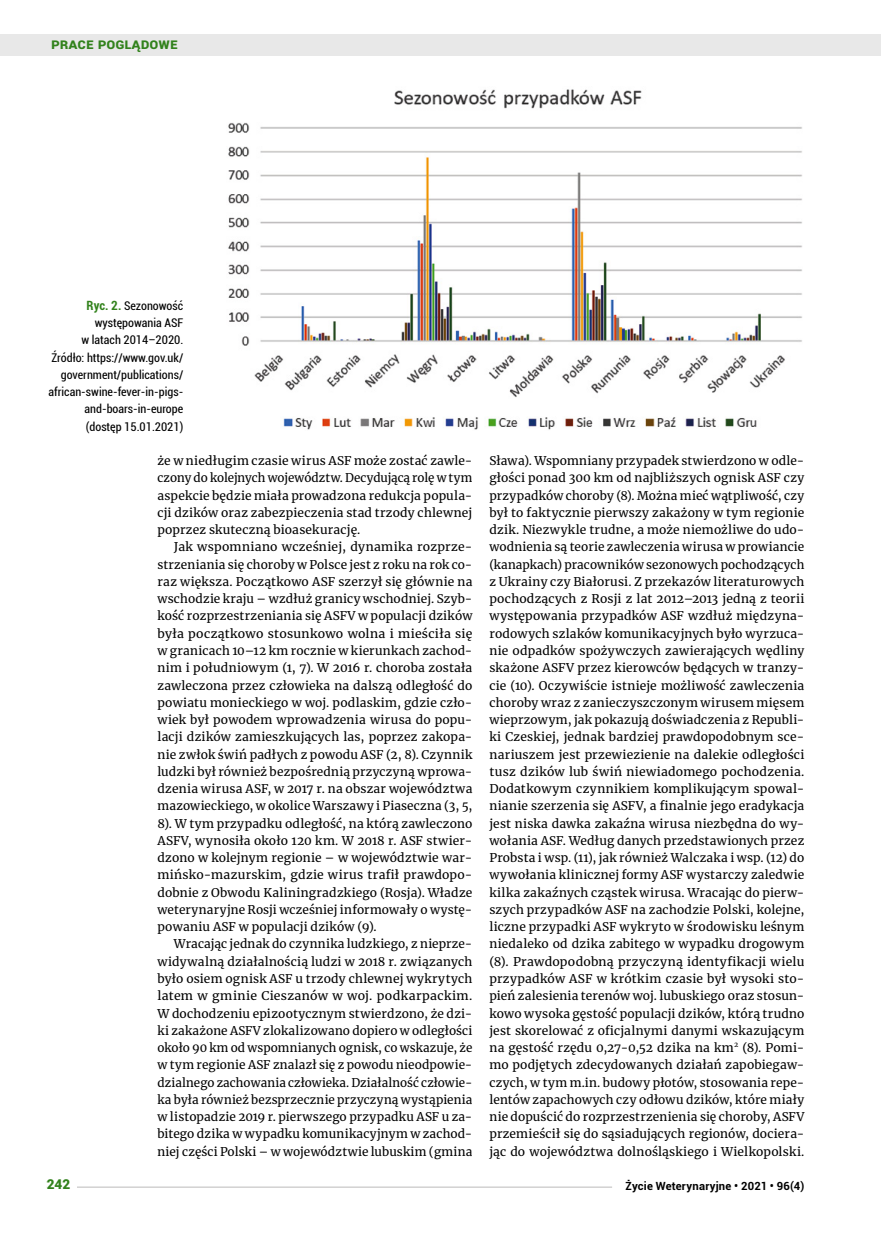
<style>
.page{position:relative;width:881px;height:1234px;background:#fff}
.page>*{position:absolute;margin:0;border:0;box-sizing:border-box;transform-origin:0 0}
.t1{font:700 15px "Roboto";color:#32821c}
.t2{font:900 13.5px "Roboto";color:#32821c}
.t3{font:12px/17.2px "Merriweather";letter-spacing:.015em;color:#000;text-align:justify}
.t4{font:condensed 12px/17.2px "Roboto";color:#000;text-align:right}
.t5{font:700 11.25px "Roboto";letter-spacing:.02em;color:#000}
.t6{font:6.9px "Merriweather";color:#000}
.s1{font-weight:700;font-size:12.75px;color:#32821c}
</style>
<div class="page">
<img style="left:228px;top:89px;width:574px;height:341px">
<div style="left:0;top:35px;width:880px;height:21px;background:#e8e8e8"></div>
<hr style="left:47px;top:1186px;width:565px;height:1px;background:#d2d1d1">
<div style="left:47px;top:1178px;width:30px;height:15px;background:#fff"></div>
<p class="t1" style="left:51px;top:33px;width:128px">Prace poglądowe</p>
<p class="t4" style="left:49px;top:296px;width:136px"><span class="s1">Ryc. 2.</span> Sezonowość występowania ASF<br>w latach 2014–2020.<br>Źródło: https://www.gov.uk/ government/publications/ african-swine-fever-in-pigs&shy;and-boars-in-europe (dostęp 15.01.2021)</p>
<p class="t3" style="left:157px;top:451px;width:316px">że w niedługim czasie wirus ASF może zostać zawle‑ czony do kolejnych województw. Decydującą rolę w tym aspekcie będzie miała prowadzona redukcja popula‑ cji dzików oraz zabezpieczenia stad trzody chlewnej poprzez skuteczną bioasekurację.</p>
<p class="t3" style="left:157px;top:538px;width:316px;text-indent:16px">Jak wspomniano wcześniej, dynamika rozprze‑ strzeniania się choroby w Polsce jest z roku na rok co‑ raz większa. Początkowo ASF szerzył się głównie na wschodzie kraju – wzdłuż granicy wschodniej. Szyb‑ kość rozprzestrzeniania się ASFV w populacji dzików była początkowo stosunkowo wolna i mieściła się w granicach 10–12 km rocznie w kierunkach zachod‑ nim i południowym (1, 7). W 2016 r. choroba została zawleczona przez człowieka na dalszą odległość do powiatu monieckiego w woj. podlaskim, gdzie czło‑ wiek był powodem wprowadzenia wirusa do popu‑ lacji dzików zamieszkujących las, poprzez zakopa‑ nie zwłok świń padłych z powodu ASF (2, 8). Czynnik ludzki był również bezpośrednią przyczyną wprowa‑ dzenia wirusa ASF, w 2017 r. na obszar województwa mazowieckiego, w okolice Warszawy i Piaseczna (3, 5, 8). W tym przypadku odległość, na którą zawleczono ASFV, wynosiła około 120 km. W 2018 r. ASF stwier‑ dzono w kolejnym regionie – w województwie war‑ mińsko‑mazurskim, gdzie wirus trafił prawdopo‑ dobnie z Obwodu Kaliningradzkiego (Rosja). Władze weterynaryjne Rosji wcześniej informowały o wystę‑ powaniu ASF w populacji dzików (9).</p>
<p class="t3" style="left:157px;top:934px;width:316px;text-indent:16px">Wracając jednak do czynnika ludzkiego, z nieprze‑ widywalną działalnością ludzi w 2018 r. związanych było osiem ognisk ASF u trzody chlewnej wykrytych latem w gminie Cieszanów w woj. podkarpackim.<br>W dochodzeniu epizootycznym stwierdzono, że dzi‑ ki zakażone ASFV zlokalizowano dopiero w odległości około 90 km od wspomnianych ognisk, co wskazuje, że w tym regionie ASF znalazł się z powodu nieodpowie‑ dzialnego zachowania człowieka. Działalność człowie‑ ka była również bezsprzecznie przyczyną wystąpienia w listopadzie 2019 r. pierwszego przypadku ASF u za‑ bitego dzika w wypadku komunikacyjnym w zachod‑ niej części Polski – w województwie lubuskim (gmina</p>
<p class="t3" style="left:489px;top:451px;width:316px">Sława). Wspomniany przypadek stwierdzono w odle‑ głości ponad 300 km od najbliższych ognisk ASF czy przypadków choroby (8). Można mieć wątpliwość, czy był to faktycznie pierwszy zakażony w tym regionie dzik. Niezwykle trudne, a może niemożliwe do udo‑ wodnienia są teorie zawleczenia wirusa w prowiancie (kanapkach) pracowników sezonowych pochodzących z Ukrainy czy Białorusi. Z przekazów literaturowych pochodzących z Rosji z lat 2012–2013 jedną z teorii występowania przypadków ASF wzdłuż międzyna‑ rodowych szlaków komunikacyjnych było wyrzuca‑ nie odpadków spożywczych zawierających wędliny skażone ASFV przez kierowców będących w tranzy‑ cie (10). Oczywiście istnieje możliwość zawleczenia choroby wraz z zanieczyszczonym wirusem mięsem wieprzowym, jak pokazują doświadczenia z Republi‑ ki Czeskiej, jednak bardziej prawdopodobnym sce‑ nariuszem jest przewiezienie na dalekie odległości tusz dzików lub świń niewiadomego pochodzenia.<br>Dodatkowym czynnikiem komplikującym spowal‑ nianie szerzenia się ASFV, a finalnie jego eradykacja jest niska dawka zakaźna wirusa niezbędna do wy‑ wołania ASF. Według danych przedstawionych przez Probsta i wsp. (11), jak również Walczaka i wsp. (12) do wywołania klinicznej formy ASF wystarczy zaledwie kilka zakaźnych cząstek wirusa. Wracając do pierw‑ szych przypadków ASF na zachodzie Polski, kolejne, liczne przypadki ASF wykryto w środowisku leśnym niedaleko od dzika zabitego w wypadku drogowym (8). Prawdopodobną przyczyną identyfikacji wielu przypadków ASF w krótkim czasie był wysoki sto‑ pień zalesienia terenów woj. lubuskiego oraz stosun‑ kowo wysoka gęstość populacji dzików, którą trudno jest skorelować z oficjalnymi danymi wskazującym na gęstość rzędu 0,27- 0,52 dzika na km</p>
<p class="t3" style="left:489px;top:1038px;width:316px;text-indent:253px">(8). Pomi‑ mo podjętych zdecydowanych działań zapobiegaw‑ czych, w tym m.in. budowy płotów, stosowania repe‑ lentów zapachowych czy odłowu dzików, które miały nie dopuścić do rozprzestrzenienia się choroby, ASFV przemieścił się do sąsiadujących regionów, dociera‑ jąc do województwa dolnośląskiego i Wielkopolski.</p>
<p class="t6" style="left:734px;top:1039px;width:6px">2</p>
<p class="t2" style="left:47px;top:1174px;width:25px">242</p>
<p class="t5" style="left:625px;top:1177px;width:180px">Życie Weterynaryjne • 2021 • 96(4)</p>
</div>
